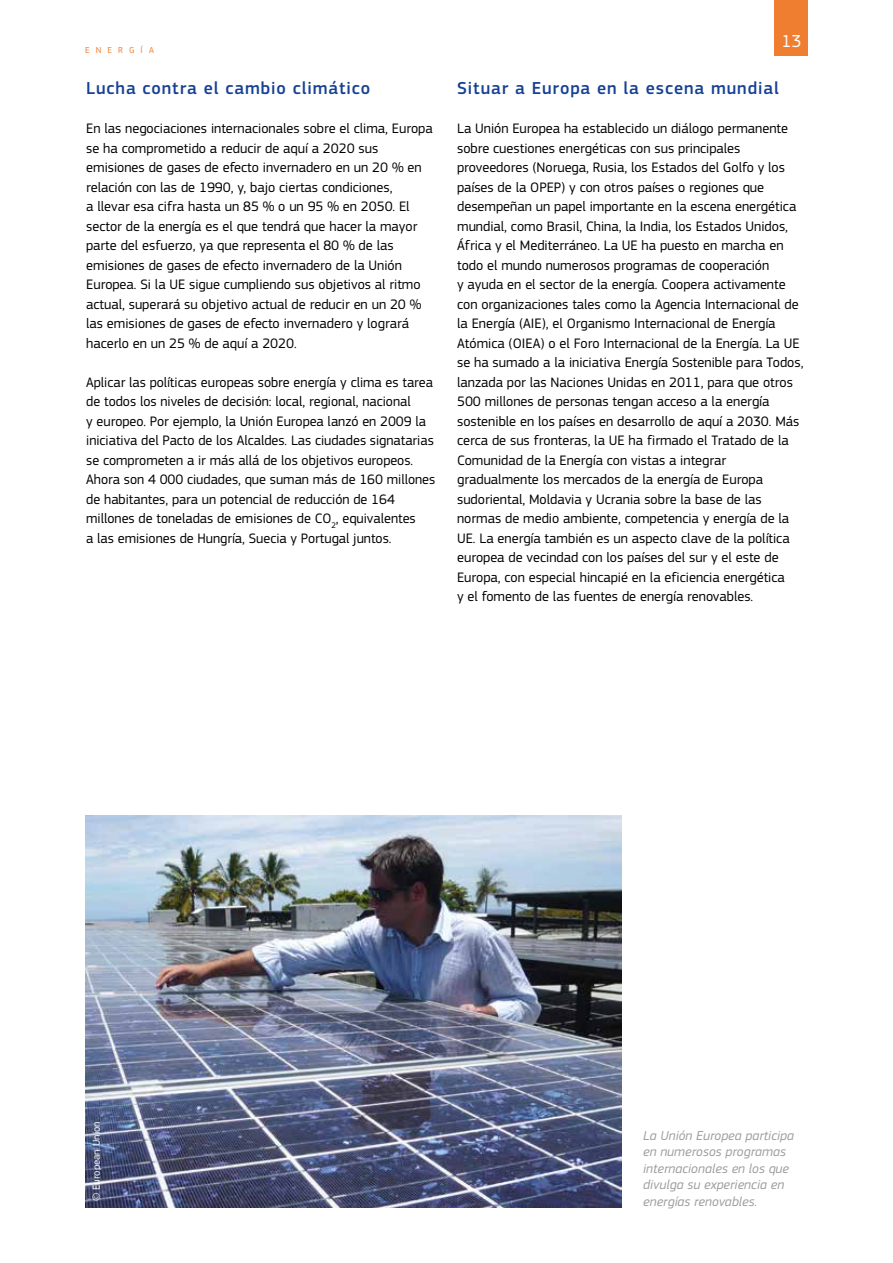
<style>
.page{position:relative;width:893px;height:1263px;background:#fff}
.page>*{position:absolute;margin:0;border:0;box-sizing:border-box;transform-origin:0 0}
.Heading03{font:500 18px "EC Square Sans Pro";letter-spacing:.05em;color:#164194}
.t1{font:18px "EC Square Sans Pro";color:#fff}
.BodyText{font:14.25px/19.5px "EC Square Sans Pro";color:#000}
.legende_L{font:italic 13.5px/16.5px "EC Square Sans Pro";letter-spacing:.005em;color:#9d9d9c}
.copyright_copy{font:10.5px "EC Square Sans Pro";letter-spacing:.005em;color:#fff}
.t2{font:9px "EC Square Sans Pro";letter-spacing:.68em;color:#f07e31}
</style>
<div class="page">
<div style="left:775px;top:0;width:33px;height:55px;background:#f07e31"></div>
<img style="left:85px;top:816px;width:537px;height:392px">
<p class="t2" style="left:85px;top:45px;width:70px">ENERGÍA</p>
<p class="Heading03" style="left:86px;top:78px;width:285px">Lucha contra el cambio climático</p>
<p class="BodyText" style="left:86px;top:119px;width:348px">En las negociaciones internacionales sobre el clima, Europa se ha comprometido a reducir de aquí a 2020 sus emisiones de gases de efecto invernadero en un 20 % en relación con las de 1990, y, bajo ciertas condiciones,<br>a llevar esa cifra hasta un 85 % o un 95 % en 2050. El sector de la energía es el que tendrá que hacer la mayor parte del esfuerzo, ya que representa el 80 % de las emisiones de gases de efecto invernadero de la Unión Europea. Si la UE sigue cumpliendo sus objetivos al ritmo actual, superará su objetivo actual de reducir en un 20 % las emisiones de gases de efecto invernadero y logrará hacerlo en un 25 % de aquí a 2020.</p>
<p class="BodyText" style="left:86px;top:372px;width:351px">Aplicar las políticas europeas sobre energía y clima es tarea de todos los niveles de decisión: local, regional, nacional<br>y europeo. Por ejemplo, la Unión Europea lanzó en 2009 la iniciativa del Pacto de los Alcaldes. Las ciudades signatarias se comprometen a ir más allá de los objetivos europeos.<br>Ahora son 4 000 ciudades, que suman más de 160 millones de habitantes, para un potencial de reducción de 164 millones de toneladas de emisiones de CO<sub>2</sub>, equivalentes<br>a las emisiones de Hungría, Suecia y Portugal juntos.</p>
<p class="t1" style="left:781px;top:30px;width:22px">13</p>
<p class="Heading03" style="left:457px;top:78px;width:323px">Situar a Europa en la escena mundial</p>
<p class="BodyText" style="left:457px;top:119px;width:348px">La Unión Europea ha establecido un diálogo permanente sobre cuestiones energéticas con sus principales proveedores (Noruega, Rusia, los Estados del Golfo y los países de la OPEP) y con otros países o regiones que desempeñan un papel importante en la escena energética mundial, como Brasil, China, la India, los Estados Unidos, África y el Mediterráneo. La UE ha puesto en marcha en todo el mundo numerosos programas de cooperación<br>y ayuda en el sector de la energía. Coopera activamente con organizaciones tales como la Agencia Internacional de la Energía (AIE), el Organismo Internacional de Energía Atómica (OIEA) o el Foro Internacional de la Energía. La UE se ha sumado a la iniciativa Energía Sostenible para Todos, lanzada por las Naciones Unidas en 2011, para que otros 500 millones de personas tengan acceso a la energía sostenible en los países en desarrollo de aquí a 2030. Más cerca de sus fronteras, la UE ha firmado el Tratado de la Comunidad de la Energía con vistas a integrar gradualmente los mercados de la energía de Europa sudoriental, Moldavia y Ucrania sobre la base de las normas de medio ambiente, competencia y energía de la UE. La energía también es un aspecto clave de la política europea de vecindad con los países del sur y el este de Europa, con especial hincapié en la eficiencia energética<br>y el fomento de las fuentes de energía renovables.</p>
<p class="copyright_copy" style="left:90px;top:1201px;width:81px;rotate:-90deg">© European Union</p>
<p class="legende_L" style="left:643px;top:1127px;width:152px">La Unión Europea participa en numerosos programas internacionales en los que divulga su experiencia en energías renovables.</p>
</div>
